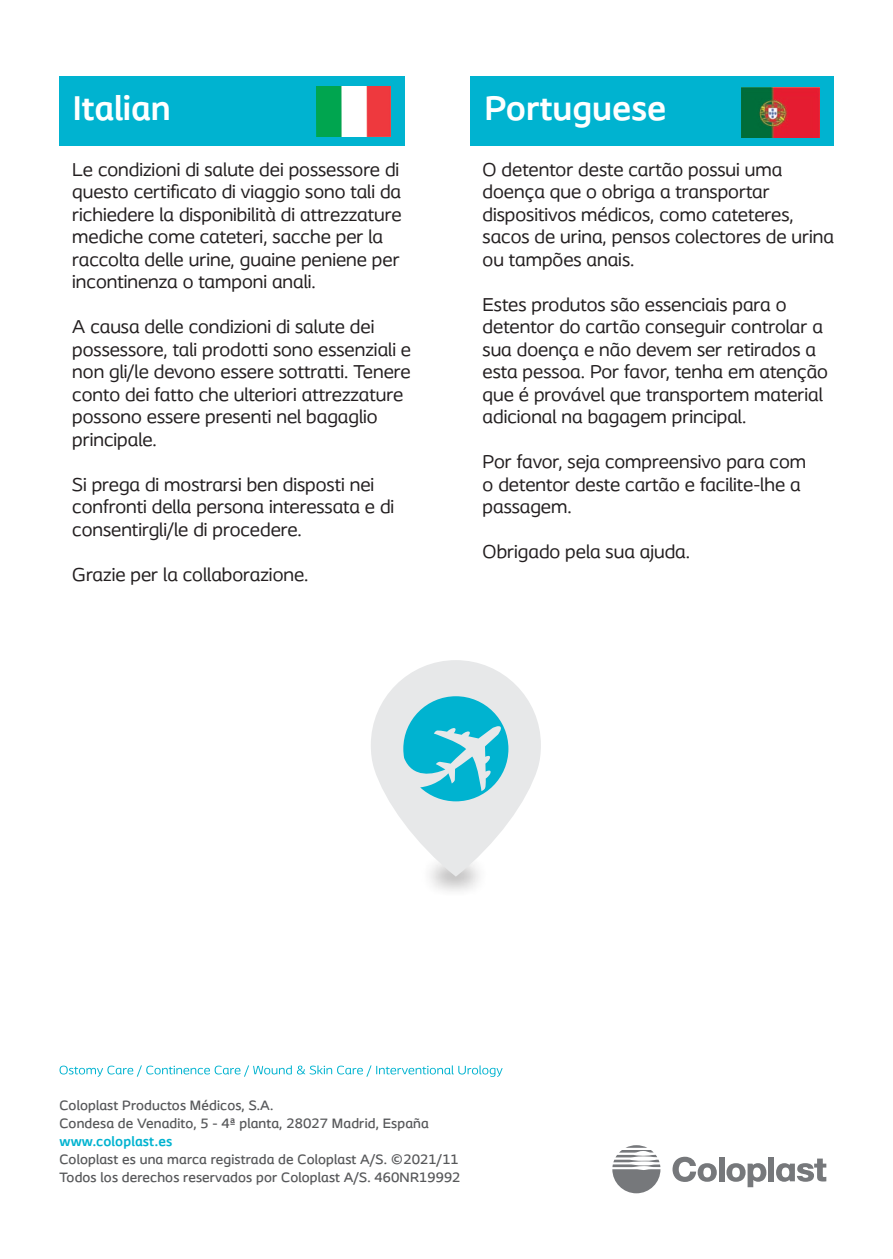
<style>
.page{position:relative;width:893px;height:1259px;background:#fff}
.page>*{position:absolute;margin:0;border:0;box-sizing:border-box;transform-origin:0 0}
.t1{font:700 36px "Coloplast";color:#fff}
.t2{font:19.5px/22.5px "Coloplast";color:#231f20}
.Sender_information{font:500 14.1px "Coloplast";letter-spacing:.01em;color:#57585a}
.Sender_information-2{font:700 14.1px "Coloplast";letter-spacing:.01em;color:#00b3d0}
</style>
<div class="page">
<div style="left:60px;top:77px;width:345px;height:69px;background:#00b3d0"></div>
<div style="left:470px;top:77px;width:363px;height:69px;background:#00b3d0"></div>
<img style="left:742px;top:87px;width:77px;height:50px">
<img style="left:316px;top:87px;width:75px;height:49px">
<svg style="left:60px;top:1065px;width:443px;height:12px"></svg>
<svg style="left:672px;top:1156px;width:45px;height:26px"></svg>
<div style="left:719px;top:1157px;width:5px;height:24px;background:#76787b"></div>
<div style="left:768px;top:1157px;width:6px;height:24px;background:#76787b"></div>
<svg style="left:726px;top:1163px;width:40px;height:24px"></svg>
<svg style="left:776px;top:1158px;width:50px;height:23px"></svg>
<svg style="left:612px;top:1145px;width:48px;height:48px"></svg>
<div style="left:420px;top:853px;width:70px;height:44px;background:#231f20;opacity:.46"></div>
<svg style="left:371px;top:660px;width:170px;height:216px"></svg>
<p class="t1" style="left:73px;top:86px;width:99px">Italian</p>
<p class="t1" style="left:484px;top:86px;width:184px">Portuguese</p>
<p class="t2" style="left:72px;top:158px;width:331px">Le condizioni di salute dei possessore di questo certificato di viaggio sono tali da richiedere la disponibilità di attrezzature mediche come cateteri, sacche per la raccolta delle urine, guaine peniene per incontinenza o tamponi anali.</p>
<p class="t2" style="left:72px;top:315px;width:340px">A causa delle condizioni di salute dei possessore, tali prodotti sono essenziali e non gli/le devono essere sottratti. Tenere conto dei fatto che ulteriori attrezzature possono essere presenti nel bagaglio principale.</p>
<p class="t2" style="left:72px;top:473px;width:324px">Si prega di mostrarsi ben disposti nei confronti della persona interessata e di consentirgli/le di procedere.</p>
<p class="t2" style="left:72px;top:563px;width:238px">Grazie per la collaborazione.</p>
<p class="t2" style="left:483px;top:158px;width:301px">O detentor deste cartão possui uma</p>
<p class="t2" style="left:483px;top:180px;width:313px">doença que o obriga a transportar dispositivos médicos, como cateteres,</p>
<p class="t2" style="left:483px;top:225px;width:353px">sacos de urina, pensos colectores de urina ou tampões anais.</p>
<p class="t2" style="left:483px;top:293px;width:347px">Estes produtos são essenciais para o detentor do cartão conseguir controlar a sua doença e não devem ser retirados a esta pessoa. Por favor, tenha em atenção que é provável que transportem material adicional na bagagem principal.</p>
<p class="t2" style="left:483px;top:450px;width:325px">Por favor, seja compreensivo para com o detentor deste cartão e facilite-lhe a passagem.</p>
<p class="t2" style="left:483px;top:540px;width:209px">Obrigado pela sua ajuda.</p>
<p class="Sender_information" style="left:60px;top:1097px;width:215px">Coloplast Productos Médicos, S.A.</p>
<p class="Sender_information" style="left:60px;top:1115px;width:371px">Condesa de Venadito, 5 - 4ª planta, 28027 Madrid, España</p>
<p class="Sender_information-2" style="left:60px;top:1133px;width:114px">www.coloplast.es</p>
<p class="Sender_information" style="left:60px;top:1151px;width:401px">Coloplast es una marca registrada de Coloplast A/S. ©2021/11</p>
<p class="Sender_information" style="left:60px;top:1169px;width:402px">Todos los derechos reservados por Coloplast A/S. 460NR19992</p>
</div>
